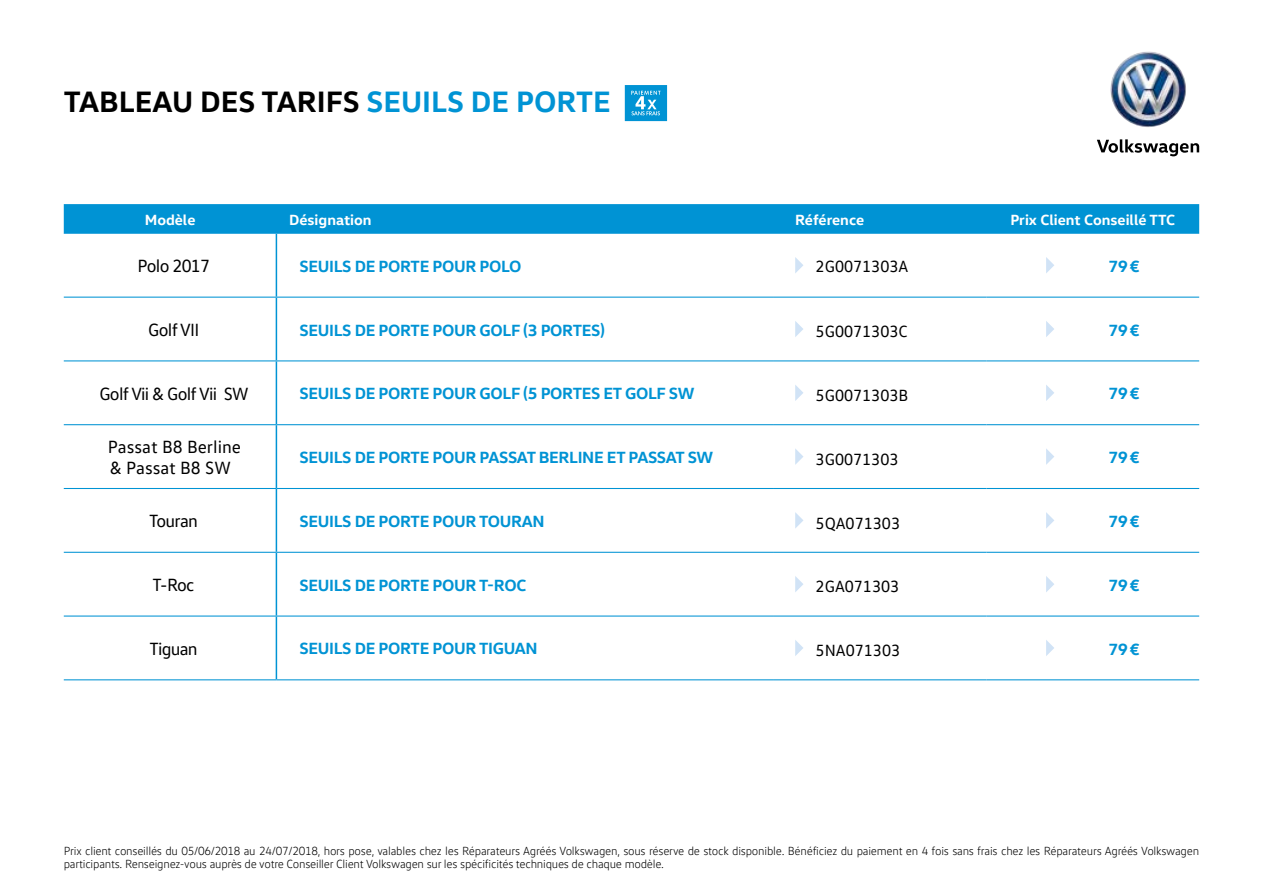
<style>
.page{position:relative;width:1263px;height:893px;background:#fff}
.page>*{position:absolute;margin:0;border:0;box-sizing:border-box;transform-origin:0 0}
.t1{font:700 30px "VW Head";color:#000}
.t2{font:18px "VW Text";letter-spacing:-.04em;color:#000}
.t3{font:18px/21.6px "VW Text";color:#000}
.t4{font:700 16.5px "VW Head";letter-spacing:-.02em;color:#0093d4}
.t5{font:16.5px "VW Text";color:#000}
.t6{font:700 15px "VW Head";color:#fff}
.t7{font:300 12px/13.5px "VW Text";letter-spacing:-.02em;color:#000}
.s1{color:#0093d4}
</style>
<div class="page">
<svg style="left:624px;top:85px;width:44px;height:37px;background:#30a7db"></svg>
<div style="left:64px;top:204px;width:1135px;height:30px;background:#0093d4"></div>
<svg style="left:64px;top:234px;width:1135px;height:445px"></svg>
<hr style="left:64px;top:488px;width:212px;height:1px;background:#0093d4">
<hr style="left:276px;top:234px;width:1px;height:63px;background:#0093d4">
<hr style="left:276px;top:489px;width:1px;height:63px;background:#0093d4">
<hr style="left:276px;top:488px;width:498px;height:1px;background:#0093d4">
<hr style="left:774px;top:488px;width:212px;height:1px;background:#0093d4">
<hr style="left:986px;top:488px;width:213px;height:1px;background:#0093d4">
<hr style="left:64px;top:297px;width:212px;height:1px;background:#0093d4">
<hr style="left:64px;top:552px;width:212px;height:1px;background:#0093d4">
<hr style="left:276px;top:298px;width:1px;height:62px;background:#0093d4">
<hr style="left:276px;top:553px;width:1px;height:62px;background:#0093d4">
<hr style="left:276px;top:297px;width:498px;height:1px;background:#0093d4">
<hr style="left:276px;top:552px;width:498px;height:1px;background:#0093d4">
<hr style="left:774px;top:297px;width:212px;height:1px;background:#0093d4">
<hr style="left:774px;top:552px;width:212px;height:1px;background:#0093d4">
<hr style="left:986px;top:297px;width:213px;height:1px;background:#0093d4">
<hr style="left:986px;top:552px;width:213px;height:1px;background:#0093d4">
<hr style="left:64px;top:360px;width:212px;height:1px;background:#0093d4">
<hr style="left:64px;top:615px;width:212px;height:2px;background:#0093d4">
<hr style="left:276px;top:361px;width:1px;height:63px;background:#0093d4">
<hr style="left:276px;top:617px;width:1px;height:62px;background:#0093d4">
<hr style="left:276px;top:360px;width:498px;height:1px;background:#0093d4">
<hr style="left:276px;top:615px;width:498px;height:2px;background:#0093d4">
<hr style="left:774px;top:360px;width:212px;height:1px;background:#0093d4">
<hr style="left:774px;top:615px;width:212px;height:2px;background:#0093d4">
<hr style="left:986px;top:360px;width:213px;height:1px;background:#0093d4">
<hr style="left:986px;top:615px;width:213px;height:2px;background:#0093d4">
<hr style="left:64px;top:424px;width:212px;height:1px;background:#0093d4">
<hr style="left:64px;top:679px;width:212px;height:1px;background:#0093d4">
<hr style="left:276px;top:425px;width:1px;height:63px;background:#0093d4">
<hr style="left:276px;top:424px;width:498px;height:1px;background:#0093d4">
<hr style="left:276px;top:679px;width:498px;height:1px;background:#0093d4">
<hr style="left:774px;top:424px;width:212px;height:1px;background:#0093d4">
<hr style="left:774px;top:679px;width:212px;height:1px;background:#0093d4">
<hr style="left:986px;top:424px;width:213px;height:1px;background:#0093d4">
<hr style="left:986px;top:679px;width:213px;height:1px;background:#0093d4">
<svg style="left:795px;top:257px;width:8px;height:16px"></svg>
<svg style="left:1046px;top:257px;width:8px;height:16px"></svg>
<svg style="left:795px;top:321px;width:8px;height:16px"></svg>
<svg style="left:1046px;top:321px;width:8px;height:16px"></svg>
<svg style="left:795px;top:385px;width:8px;height:16px"></svg>
<svg style="left:1046px;top:385px;width:8px;height:16px"></svg>
<svg style="left:795px;top:448px;width:8px;height:17px"></svg>
<svg style="left:1046px;top:448px;width:8px;height:17px"></svg>
<svg style="left:795px;top:512px;width:8px;height:17px"></svg>
<svg style="left:1046px;top:512px;width:8px;height:17px"></svg>
<svg style="left:795px;top:576px;width:8px;height:16px"></svg>
<svg style="left:1046px;top:576px;width:8px;height:16px"></svg>
<svg style="left:795px;top:640px;width:8px;height:16px"></svg>
<svg style="left:1046px;top:640px;width:8px;height:16px"></svg>
<svg style="left:1097px;top:139px;width:102px;height:17px"></svg>
<img style="left:1110px;top:51px;width:76px;height:76px;border-radius:38px">
<h1 class="t1" style="left:64px;top:83px;width:549px">TABLEAU DES TARIFS <span class="s1">SEUILS DE PORTE</span></h1>
<p class="t6" style="left:145px;top:210px;width:52px">Modèle</p>
<p class="t6" style="left:289px;top:210px;width:84px">Désignation</p>
<p class="t6" style="left:795px;top:210px;width:70px">Référence</p>
<p class="t6" style="left:1010px;top:210px;width:166px">Prix Client Conseillé TTC</p>
<h2 class="t2" style="left:138px;top:255px;width:74px">Polo 2017</h2>
<h3 class="t4" style="left:300px;top:255px;width:223px">SEUILS DE PORTE POUR POLO</h3>
<h3 class="t5" style="left:816px;top:256px;width:94px">2G0071303A</h3>
<h3 class="t4" style="left:1108px;top:255px;width:33px">79€</h3>
<h2 class="t2" style="left:148px;top:319px;width:53px">Golf VII</h2>
<h3 class="t4" style="left:300px;top:319px;width:307px">SEUILS DE PORTE POUR GOLF (3 PORTES)</h3>
<h3 class="t5" style="left:816px;top:321px;width:94px">5G0071303C</h3>
<h3 class="t4" style="left:1108px;top:319px;width:33px">79€</h3>
<h2 class="t2" style="left:99px;top:383px;width:151px">Golf Vii &amp; Golf Vii SW</h2>
<h3 class="t4" style="left:300px;top:383px;width:396px">SEUILS DE PORTE POUR GOLF (5 PORTES ET GOLF SW</h3>
<h3 class="t5" style="left:816px;top:385px;width:94px">5G0071303B</h3>
<h3 class="t4" style="left:1108px;top:383px;width:33px">79€</h3>
<h2 class="t3" style="left:108px;top:435px;width:135px">Passat B8 Berline &amp; Passat B8 SW</h2>
<h3 class="t4" style="left:300px;top:447px;width:415px">SEUILS DE PORTE POUR PASSAT BERLINE ET PASSAT SW</h3>
<h3 class="t5" style="left:816px;top:449px;width:84px">3G0071303</h3>
<h3 class="t4" style="left:1108px;top:447px;width:33px">79€</h3>
<h2 class="t2" style="left:149px;top:510px;width:51px">Touran</h2>
<h3 class="t4" style="left:300px;top:510px;width:247px">SEUILS DE PORTE POUR TOURAN</h3>
<h3 class="t5" style="left:816px;top:513px;width:86px">5QA071303</h3>
<h3 class="t4" style="left:1108px;top:511px;width:33px">79€</h3>
<h2 class="t2" style="left:153px;top:574px;width:44px">T-Roc</h2>
<h3 class="t4" style="left:300px;top:574px;width:228px">SEUILS DE PORTE POUR T-ROC</h3>
<h3 class="t5" style="left:816px;top:577px;width:85px">2GA071303</h3>
<h3 class="t4" style="left:1108px;top:574px;width:33px">79€</h3>
<h2 class="t2" style="left:149px;top:638px;width:50px">Tiguan</h2>
<h3 class="t4" style="left:300px;top:638px;width:240px">SEUILS DE PORTE POUR TIGUAN</h3>
<h3 class="t5" style="left:816px;top:640px;width:86px">5NA071303</h3>
<h3 class="t4" style="left:1108px;top:638px;width:33px">79€</h3>
<p class="t7" style="left:64px;top:844px;width:1137px">Prix client conseillés du 05/06/2018 au 24/07/2018, hors pose, valables chez les Réparateurs Agréés Volkswagen, sous réserve de stock disponible. Bénéficiez du paiement en 4 fois sans frais chez les Réparateurs Agréés Volkswagen participants. Renseignez-vous auprès de votre Conseiller Client Volkswagen sur les spécificités techniques de chaque modèle.</p>
</div>
